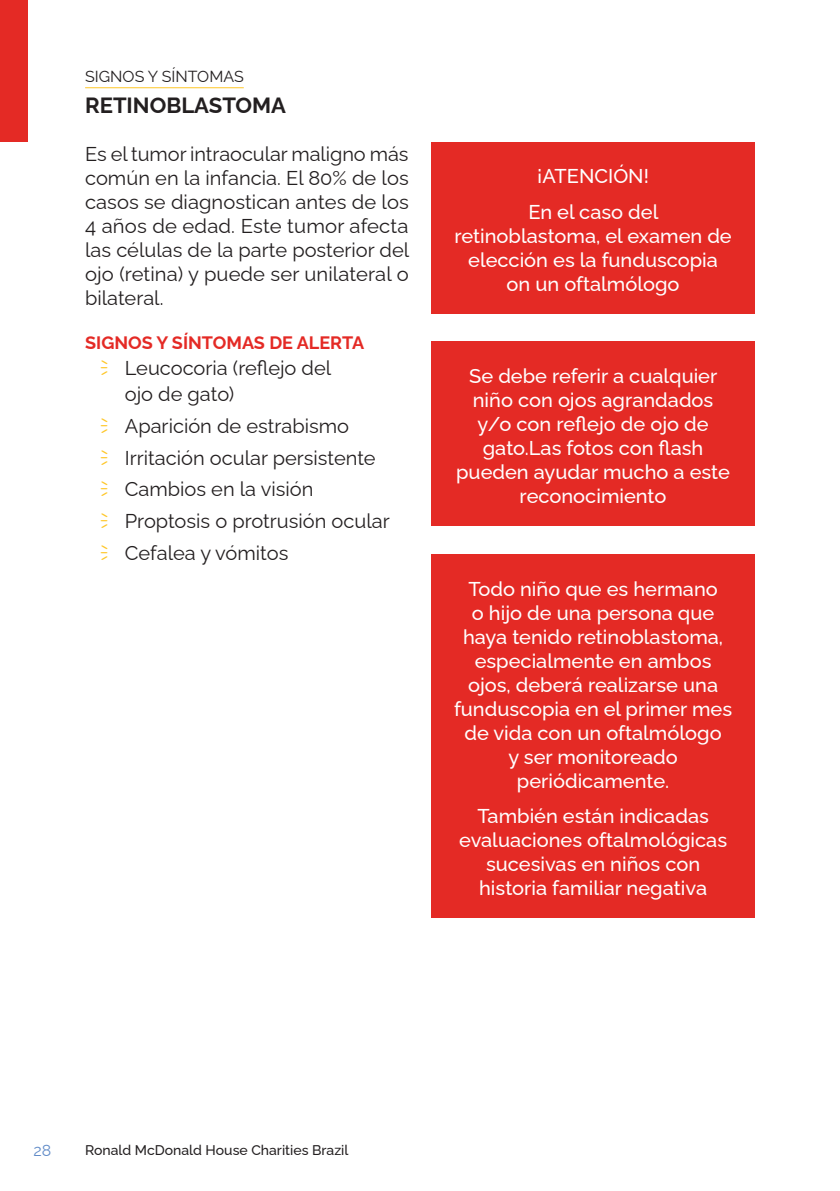
<style>
.page{position:relative;width:840px;height:1191px;background:#fff}
.page>*{position:absolute;margin:0;border:0;box-sizing:border-box;transform-origin:0 0}
.t1{font:700 22px "Raleway";color:#231f20}
.t2{font:500 20px/24px "Raleway";color:#fff;text-align:center}
.t3{font:20px/24px "Raleway";color:#231f20}
.t4{font:700 18px "Raleway";color:#e42a25}
.t5{font:16px "Raleway";color:#231f20}
.t6{font:16px "Raleway";color:#628cc8}
.t7{font:500 14px "Raleway";color:#231f20}
</style>
<div class="page">
<div style="left:431px;top:554px;width:323px;height:364px;background:#e42a25"></div>
<div style="left:431px;top:342px;width:323px;height:184px;background:#e42a25"></div>
<div style="left:431px;top:142px;width:323px;height:171px;background:#e42a25"></div>
<div style="left:0;top:0;width:28px;height:142px;background:#e42a25"></div>
<hr style="left:85px;top:87px;width:159px;height:1px;background:#fec627">
<p class="t5" style="left:85px;top:63px;width:160px">SIGNOS Y SÍNTOMAS</p>
<p class="t1" style="left:85px;top:88px;width:202px">RETINOBLASTOMA</p>
<p class="t3" style="left:85px;top:139px;width:325px;text-align:justify">Es el tumor intraocular maligno más común en la infancia. El 80% de los casos se diagnostican antes de los 4 años de edad. Este tumor afecta las células de la parte posterior del ojo (retina) y puede ser unilateral o bilateral.</p>
<p class="t4" style="left:85px;top:328px;width:280px">SIGNOS Y SÍNTOMAS DE ALERTA</p>
<p class="t3" style="left:125px;top:353px;width:208px;line-height:26px">Leucocoria (reflejo del ojo de gato)</p>
<p class="t3" style="left:125px;top:408px;width:266px;line-height:31.6px">Aparición de estrabismo<br>Irritación ocular persistente<br>Cambios en la visión<br>Proptosis o protrusión ocular<br>Cefalea y vómitos</p>
<p class="t2" style="left:528px;top:156px;width:131px;line-height:35.4px">¡ATENCIÓN!<br>En el caso del</p>
<p class="t2" style="left:454px;top:221px;width:279px">retinoblastoma, el examen de elección es la funduscopia on un oftalmólogo</p>
<p class="t2" style="left:456px;top:362px;width:275px">Se debe referir a cualquier niño con ojos agrandados y/o con reflejo de ojo de gato.Las fotos con flash pueden ayudar mucho a este reconocimiento</p>
<p class="t2" style="left:454px;top:574px;width:279px">Todo niño que es hermano<br>o hijo de una persona que haya tenido retinoblastoma, especialmente en ambos ojos, deberá realizarse una funduscopia en el primer mes de vida con un oftalmólogo<br>y ser monitoreado periódicamente.</p>
<p class="t2" style="left:459px;top:802px;width:269px">También están indicadas evaluaciones oftalmológicas sucesivas en niños con historia familiar negativa</p>
<p class="t6" style="left:34px;top:1137px;width:19px">28</p>
<p class="t7" style="left:85px;top:1138px;width:265px">Ronald McDonald House Charities Brazil</p>
</div>
